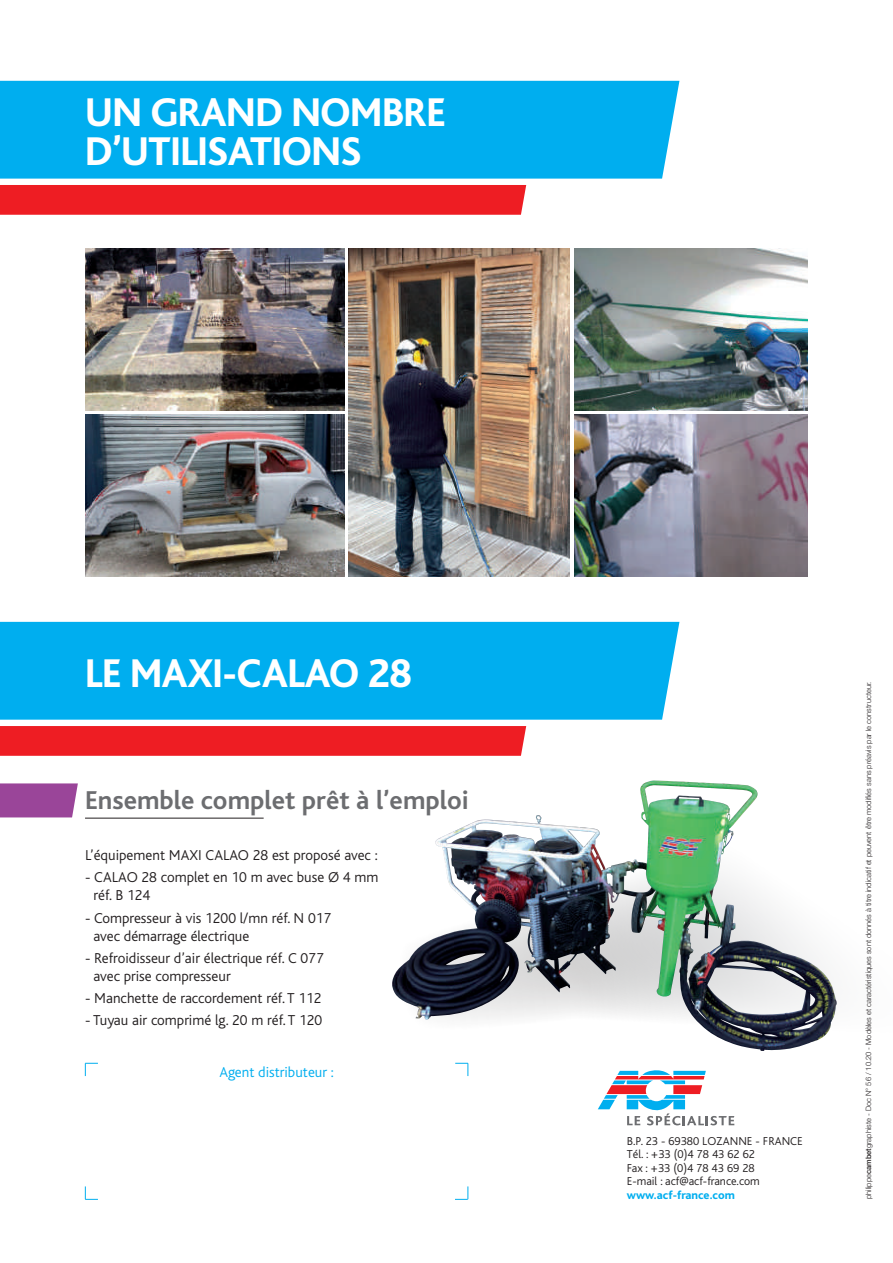
<style>
.page{position:relative;width:893px;height:1263px;background:#fff}
.page>*{position:absolute;margin:0;border:0;box-sizing:border-box;transform-origin:0 0}
.t1{font:800 42px/39px "Bliss";letter-spacing:-.01em;color:#fff;scale:.96 1}
.t2{font:700 27px "Bliss";color:#6c6d70}
.t3{font:300 15px/18px "Bliss";color:#231f20}
.t4{font:300 15px "Bliss";color:#00aeef}
.t5{font:300 12px/13.5px "Bliss";color:#231f20}
.t6{font:800 12px "Bliss";color:#00aeef}
.t7{font:300 7.5px "Helvetica Neue";color:#231f20}
.s1{font-weight:500}
</style>
<div class="page">
<img style="left:425px;top:840px;width:412px;height:202px">
<div style="left:0;top:81px;width:679px;height:98px;background:#00aeef"></div>
<div style="left:0;top:622px;width:679px;height:98px;background:#00aeef"></div>
<div style="left:0;top:185px;width:526px;height:30px;background:#ee1d23"></div>
<div style="left:0;top:726px;width:526px;height:30px;background:#ee1d23"></div>
<svg style="left:0;top:783px;width:78px;height:34px;background:#9f4e9e"></svg>
<svg style="left:597px;top:1070px;width:138px;height:56px"></svg>
<img style="left:85px;top:249px;width:259px;height:161px">
<img style="left:85px;top:415px;width:259px;height:161px">
<img style="left:349px;top:249px;width:221px;height:327px">
<img style="left:574px;top:249px;width:234px;height:161px">
<img style="left:574px;top:415px;width:234px;height:161px">
<img style="left:392px;top:783px;width:256px;height:236px">
<svg style="left:85px;top:1186px;width:13px;height:14px"></svg>
<svg style="left:455px;top:1186px;width:14px;height:14px"></svg>
<svg style="left:85px;top:1063px;width:13px;height:13px"></svg>
<svg style="left:455px;top:1063px;width:14px;height:13px"></svg>
<hr style="left:85px;top:818px;width:179px;height:1px;background:#231f20">
<h1 class="t1" style="left:85px;top:94px;width:377px">UN GRAND NOMBRE<br>D’UTILISATIONS</h1>
<h1 class="t1" style="left:85px;top:654px;width:342px">LE MAXI-CALAO 28</h1>
<h2 class="t2" style="left:85px;top:786px;width:385px">Ensemble complet prêt à l’emploi</h2>
<p class="t3" style="left:85px;top:846px;width:294px">L’équipement MAXI CALAO 28 est proposé avec :</p>
<p class="t3" style="left:94px;top:869px;width:286px;text-indent:-9px">- CALAO 28 complet en 10 m avec buse Ø 4 mm réf. B 124</p>
<p class="t3" style="left:94px;top:909px;width:239px;text-indent:-9px">- Compresseur à vis 1200 l/mn réf. N 017 avec démarrage électrique</p>
<p class="t3" style="left:94px;top:949px;width:232px;text-indent:-9px">- Refroidisseur d’air électrique réf. C 077 avec prise compresseur</p>
<p class="t3" style="left:85px;top:989px;width:238px">- Manchette de raccordement réf. T 112</p>
<p class="t3" style="left:85px;top:1012px;width:239px">- Tuyau air comprimé lg. 20 m réf. T 120</p>
<p class="t4" style="left:219px;top:1064px;width:116px">Agent distributeur :</p>
<p class="t5" style="left:627px;top:1134px;width:178px">B.P. 23 - 69380 LOZANNE - FRANCE<br>Tél. : +33 (0)4 78 43 62 62<br>Fax : +33 (0)4 78 43 69 28<br>E-mail : acf@acf-france.com</p>
<p class="t6" style="left:627px;top:1188px;width:110px">www.acf-france.com</p>
<p class="t7" style="left:864px;top:1199px;width:519px;rotate:-90deg">philippe<span class="s1">cambet</span>graphiste - Doc N° 56 / 10.20 - Modèles et caractéristiques sont donnés à titre indicatif et peuvent être modifiés sans préavis par le constructeur.</p>
</div>
